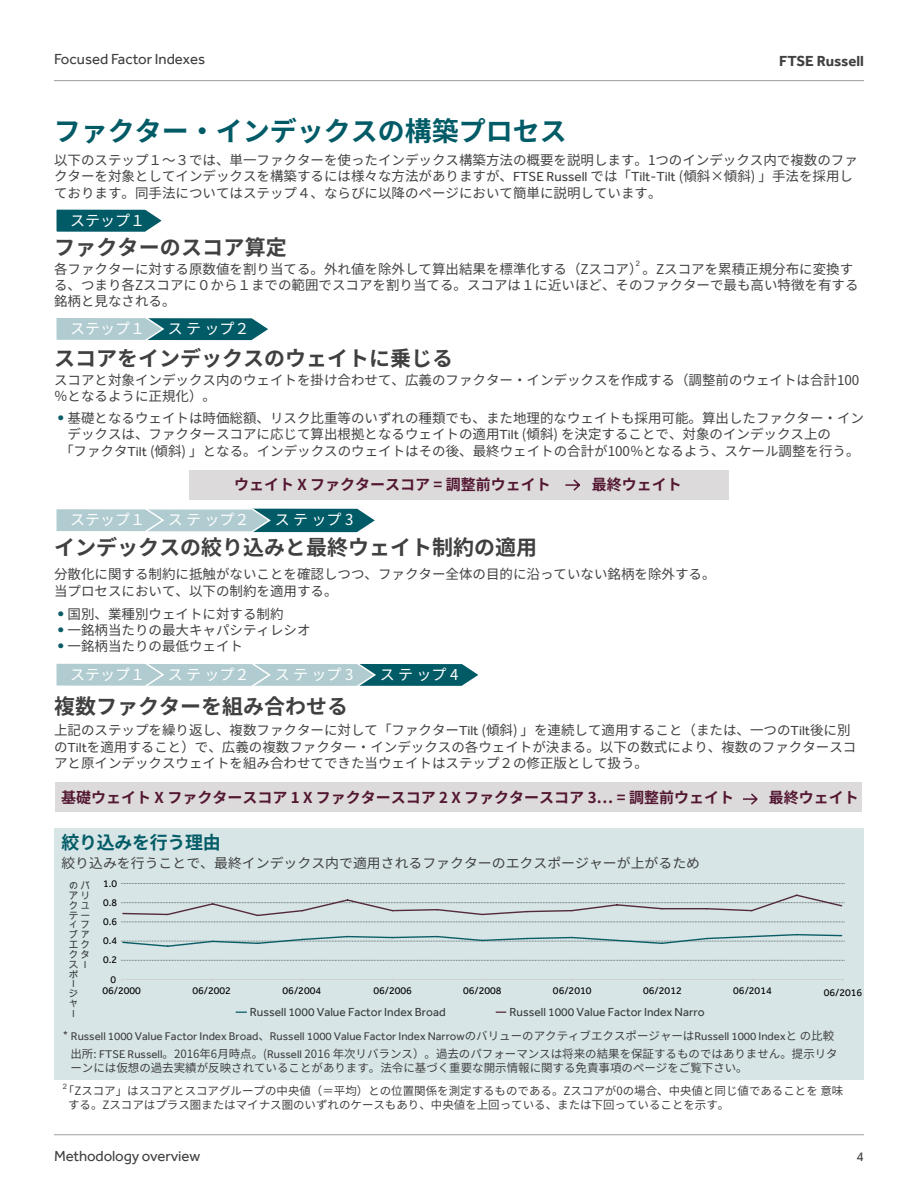
<style>
.page{position:relative;width:918px;height:1188px;background:#fff}
.page>*{position:absolute;margin:0;border:0;box-sizing:border-box;transform-origin:0 0}
.t1{font:700 27px "Source Han Sans JP";color:#005b67}
.t2{font:700 21px "Source Han Sans JP";color:#404040}
.t3{font:700 21px "Source Han Sans JP";letter-spacing:.01em;color:#414141}
.t4{font:700 18px "Source Han Sans JP";letter-spacing:-.02em;color:#025c67}
.t5{font:700 15px "Source Han Sans JP";color:#531732}
.t6{font:15px "Source Han Sans JP";color:#fff}
.t7{font:15px "Effra";color:#404040}
.t8{font:15px "Effra";letter-spacing:-.01em;color:#414141}
.t9{font:700 15px "Effra";color:#404040}
.t10{font:13.5px/16.2px "Source Han Sans JP";color:#414141}
.t11{font:13.5px "Effra";color:#404040}
.t12{font:12px "Effra";color:#383c3d}
.t13{font:11.55px/13.8px "Source Han Sans JP";color:#414141}
.t14{font:11.55px "Effra";color:#414141}
.t15{font:10.5px/11.2px "Effra";color:#000}
.t16{font:700 9.75px "M Hei HKS";color:#383c3d}
.t17{font:500 7.5px "M Hei HKS";color:#414141}
.s1{font-family:"Effra"}
.s2{font-family:"M Hei HKS";font-weight:500;color:#0a5d66}
.s3{font-family:"Source Han Sans JP"}
</style>
<div class="page">
<hr style="left:54px;top:1134px;width:810px;height:1px;background:#9d9d9d">
<hr style="left:54px;top:80px;width:810px;height:1px;background:#9d9d9d">
<div style="left:54px;top:828px;width:810px;height:251px;background:#d7e5e6"></div>
<div style="left:55px;top:782px;width:807px;height:30px;background:#dcdada"></div>
<hr style="left:121px;top:979px;width:723px;height:1px;background:#cfd2d1">
<svg style="left:121px;top:883px;width:724px;height:1px"></svg>
<svg style="left:121px;top:960px;width:724px;height:1px"></svg>
<svg style="left:121px;top:894px;width:724px;height:29px"></svg>
<svg style="left:121px;top:934px;width:724px;height:13px"></svg>
<div style="left:189px;top:470px;width:540px;height:29px;background:#dcdada"></div>
<svg style="left:743px;top:793px;width:15px;height:12px"></svg>
<svg style="left:565px;top:479px;width:15px;height:12px"></svg>
<svg style="left:56px;top:209px;width:106px;height:23px;background:#216f7a"></svg>
<svg style="left:56px;top:318px;width:212px;height:23px;background:#669ca4"></svg>
<svg style="left:56px;top:508px;width:319px;height:25px;background:#86b1b6"></svg>
<svg style="left:56px;top:663px;width:422px;height:23px;background:#8eb6bc"></svg>
<p class="t7" style="left:54px;top:50px;width:153px">Focused Factor Indexes</p>
<p class="t9" style="left:779px;top:52px;width:86px">FTSE Russell</p>
<h1 class="t1" style="left:54px;top:116px;width:515px">ファクター・インデックスの構築プロセス</h1>
<p class="t10" style="left:54px;top:152px;width:805px">以下のステップ１～３では、単一ファクターを使ったインデックス構築方法の概要を説明します。1つのインデックス内で複数のファクターを対象としてインデックスを構築するには様々な方法がありますが、<span class="s1">FTSE Russell</span> では「<span class="s1">Tilt-Tilt</span> (傾斜×傾斜) 」手法を採用しております。同手法についてはステップ４、ならびに以降のページにおいて簡単に説明しています。</p>
<p class="t6" style="left:70px;top:212px;width:76px">ステップ１</p>
<h2 class="t3" style="left:54px;top:236px;width:234px">ファクターのスコア算定</h2>
<p class="t17" style="left:636px;top:258px;width:6px">2</p>
<p class="t10" style="left:54px;top:261px;width:806px">各ファクターに対する原数値を割り当てる。外れ値を除外して算出結果を標準化する（Zスコア）。Zスコアを累積正規分布に変換する、つまり各Zスコアに０から１までの範囲でスコアを割り当てる。スコアは１に近いほど、そのファクターで最も高い特徴を有する銘柄と見なされる。</p>
<p class="t6" style="left:70px;top:320px;width:76px">ステップ１</p>
<p class="t6" style="left:168px;top:320px;width:83px">ス テ ップ２</p>
<h2 class="t2" style="left:54px;top:347px;width:400px">スコアをインデックスのウェイトに乗じる</h2>
<p class="t10" style="left:54px;top:372px;width:807px">スコアと対象インデックス内のウェイトを掛け合わせて、広義のファクター・インデックスを作成する（調整前のウェイトは合計100％となるように正規化）。</p>
<p class="t10" style="left:54px;top:410px;width:811px"><span class="s2">‧</span>基礎となるウェイトは時価総額、リスク比重等のいずれの種類でも、また地理的なウェイトも採用可能。算出したファクター・イン</p>
<p class="t10" style="left:68px;top:427px;width:765px">デックスは、ファクタースコアに応じて算出根拠となるウェイトの適用<span class="s1">Tilt</span> (傾斜) を決定することで、対象のインデックス上の</p>
<p class="t10" style="left:60px;top:443px;width:801px">「ファクタ<span class="s1">Tilt</span> (傾斜) 」となる。インデックスのウェイトはその後、最終ウェイトの合計が100％となるよう、スケール調整を行う。</p>
<p class="t5" style="left:234px;top:476px;width:318px">ウェイト X ファクタースコア = 調整前ウェイト</p>
<p class="t5" style="left:592px;top:476px;width:91px">最終ウェイト</p>
<p class="t6" style="left:70px;top:511px;width:76px">ステップ１</p>
<p class="t6" style="left:168px;top:511px;width:83px">ス テ ップ２</p>
<p class="t6" style="left:275px;top:511px;width:80px">ス テ ップ 3</p>
<h2 class="t2" style="left:54px;top:536px;width:484px">インデックスの絞り込みと最終ウェイト制約の適用</h2>
<p class="t10" style="left:54px;top:567px;width:663px">分散化に関する制約に抵触がないことを確認しつつ、ファクター全体の目的に沿っていない銘柄を除外する。当プロセスにおいて、以下の制約を適用する。</p>
<p class="t10" style="left:54px;top:606px;width:258px"><span class="s2">‧</span>国別、業種別ウェイトに対する制約<br><span class="s2">‧</span>一銘柄当たりの最大キャパシティレシオ<span class="s2">‧</span>一銘柄当たりの最低ウェイト</p>
<p class="t6" style="left:70px;top:666px;width:76px">ステップ１</p>
<p class="t6" style="left:168px;top:666px;width:83px">ス テ ップ２</p>
<p class="t6" style="left:275px;top:666px;width:80px">ス テ ップ 3</p>
<p class="t6" style="left:380px;top:666px;width:80px">ス テ ップ 4</p>
<h2 class="t2" style="left:54px;top:694px;width:295px">複数ファクターを組み合わせる</h2>
<p class="t10" style="left:54px;top:723px;width:804px">上記のステップを繰り返し、複数ファクターに対して「ファクター<span class="s1">Tilt</span> (傾斜) 」を連続して適用すること（または、一つの<span class="s1">Tilt</span>後に別の<span class="s1">Tilt</span>を適用すること）で、広義の複数ファクター・インデックスの各ウェイトが決まる。以下の数式により、複数のファクタースコアと原インデックスウェイトを組み合わせてできた当ウェイトはステップ２の修正版として扱う。</p>
<p class="t5" style="left:61px;top:789px;width:675px">基礎ウェイト X ファクタースコア 1 X ファクタースコア 2 X ファクタースコア 3… = 調整前ウェイト</p>
<p class="t5" style="left:769px;top:789px;width:91px">最終ウェイト</p>
<h3 class="t4" style="left:61px;top:832px;width:161px">絞り込みを行う理由</h3>
<p class="t10" style="left:61px;top:855px;width:640px">絞り込みを行うことで、最終インデックス内で適用されるファクターのエクスポージャーが上がるため</p>
<p class="t16" style="left:69px;top:879px;width:22px">のバ</p>
<p class="t16" style="left:69px;top:888px;width:21px">アリ</p>
<p class="t16" style="left:69px;top:898px;width:22px">クュ</p>
<p class="t16" style="left:69px;top:908px;width:22px">テー</p>
<p class="t16" style="left:69px;top:918px;width:21px">ィフ</p>
<p class="t16" style="left:69px;top:928px;width:22px">ブァ</p>
<p class="t16" style="left:69px;top:937px;width:21px">エク</p>
<p class="t16" style="left:69px;top:947px;width:21px">クタ</p>
<p class="t16" style="left:69px;top:957px;width:11px">ス</p>
<p class="t16" style="left:69px;top:967px;width:10px">ポ</p>
<p class="t16" style="left:72px;top:977px;width:4px">I</p>
<p class="t16" style="left:69px;top:986px;width:10px">ジ</p>
<p class="t16" style="left:69px;top:996px;width:10px">ャ</p>
<p class="t16" style="left:72px;top:1006px;width:4px">I</p>
<p class="t16" style="left:84px;top:957px;width:4px">I</p>
<p class="t15" style="left:103px;top:877px;width:15px">1.0</p>
<p class="t15" style="left:103px;top:897px;width:15px">0.8</p>
<p class="t15" style="left:103px;top:916px;width:15px">0.6</p>
<p class="t15" style="left:103px;top:935px;width:15px">0.4</p>
<p class="t15" style="left:103px;top:954px;width:15px">0.2</p>
<p class="t15" style="left:102px;top:973px;width:40px;text-indent:8px">0<br>06/2000</p>
<p class="t15" style="left:192px;top:985px;width:40px">06/2002</p>
<p class="t15" style="left:283px;top:985px;width:40px">06/2004</p>
<p class="t15" style="left:373px;top:985px;width:40px">06/2006</p>
<p class="t15" style="left:463px;top:985px;width:40px">06/2008</p>
<p class="t15" style="left:553px;top:985px;width:40px">06/2010</p>
<p class="t15" style="left:643px;top:985px;width:40px">06/2012</p>
<p class="t15" style="left:733px;top:985px;width:40px">06/2014</p>
<p class="t15" style="left:824px;top:986px;width:40px">06/2016</p>
<p class="t12" style="left:250px;top:1005px;width:197px">Russell 1000 Value Factor Index Broad</p>
<p class="t12" style="left:510px;top:1005px;width:197px">Russell 1000 Value Factor Index Narro</p>
<p class="t14" style="left:63px;top:1029px;width:773px"><span class="s3">*</span> Russell 1000 Value Factor Index Broad<span class="s3">、</span>Russell 1000 Value Factor Index Narrow<span class="s3">のバリューのアクティブエクスポージャーは</span>Russell 1000 Index<span class="s3">と の比較</span></p>
<p class="t13" style="left:70px;top:1047px;width:769px">出所: <span class="s1">FTSE Russell</span>。2016年6月時点。(<span class="s1">Russell</span> 2016 年次リバランス）。過去のパフォーマンスは将来の結果を保証するものではありません。提示リターンには仮想の過去実績が反映されていることがあります。法令に基づく重要な開示情報に関する免責事項のページをご覧下さい。</p>
<p class="t13" style="left:68px;top:1085px;width:777px;text-indent:-5px">「Zスコア」はスコアとスコアグループの中央値（＝平均）との位置関係を測定するものである。Zスコアが0の場合、中央値と同じ値であることを 意味する。Zスコアはプラス圏またはマイナス圏のいずれのケースもあり、中央値を上回っている、または下回っていることを示す。</p>
<p class="t17" style="left:63px;top:1081px;width:6px">2</p>
<p class="t8" style="left:54px;top:1147px;width:148px">Methodology overview</p>
<p class="t11" style="left:857px;top:1149px;width:9px">4</p>
</div>
